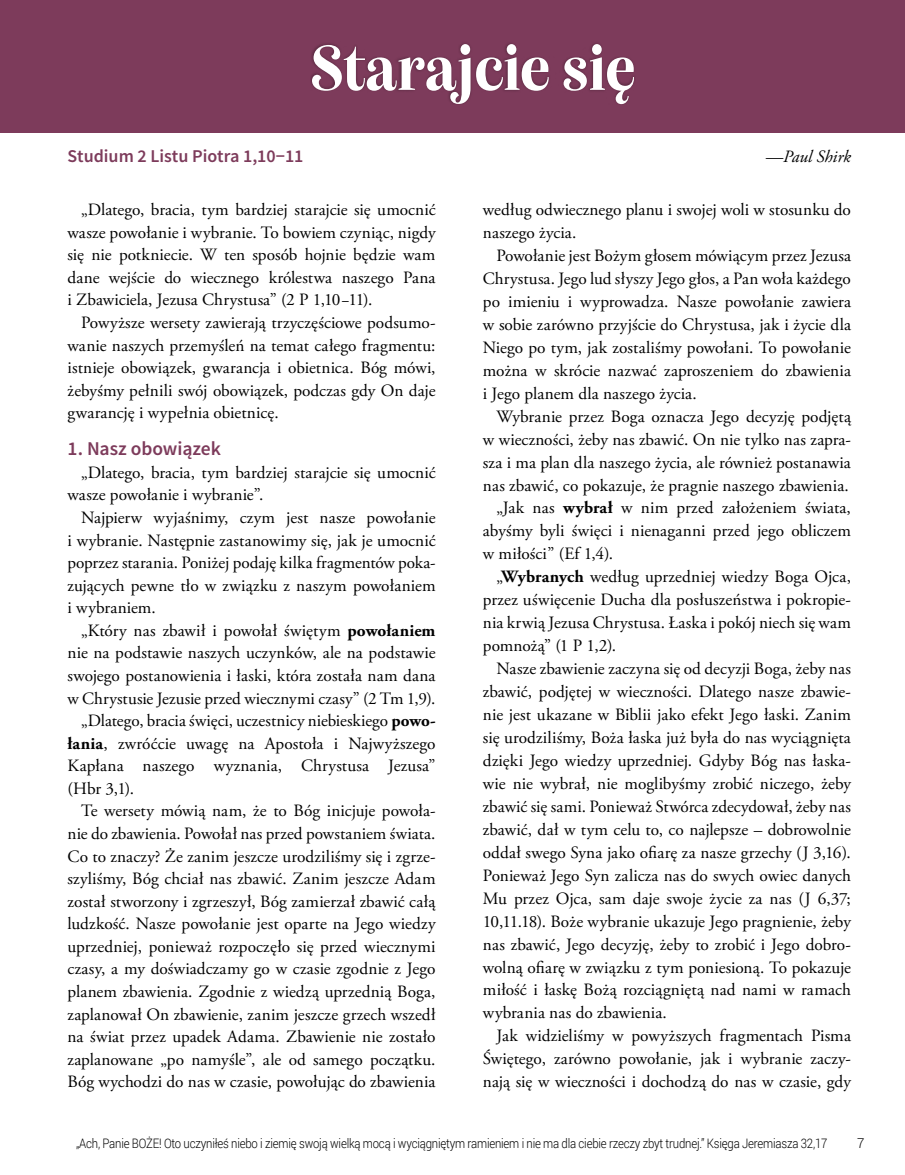
<style>
.page{position:relative;width:905px;height:1175px;background:#fff}
.page>*{position:absolute;margin:0;border:0;box-sizing:border-box;transform-origin:0 0}
.t1{font:700 66.6px "Alga";letter-spacing:.01em;color:#fff;scale:.9 1}
.t2{font:600 19.5px "Source Sans Pro";letter-spacing:-.005em;color:#7d3b5b}
.t3{font:600 18px "Source Sans Pro";color:#7d3b5b}
.t4{font:17.25px/22.5px "Adobe Garamond Pro";letter-spacing:.005em;color:#000;text-align:justify}
.t5{font:italic 17.25px "Adobe Garamond Pro";color:#000}
.t6{font:300 13.5px "Roboto";color:#000}
.t7{font:300 13.05px "Roboto";letter-spacing:-.015em;color:#000;scale:.87 1}
.s1{font-weight:700}
</style>
<div class="page">
<div style="left:0;top:0;width:904px;height:132px;background:#7d3b5b"></div>
<div style="left:310px;top:42px;width:326px;height:63px;background:#000;opacity:.3"></div>
<h1 class="t1" style="left:311px;top:28px;width:361px">Starajcie się</h1>
<p class="t3" style="left:68px;top:145px;width:237px">Studium 2 Listu Piotra 1,10−11</p>
<p class="t5" style="left:765px;top:146px;width:87px">—Paul Shirk</p>
<p class="t4" style="left:67px;top:199px;width:369px;text-indent:14px">„Dlatego, bracia, tym bardziej starajcie się umocnić wasze powołanie i wybranie. To bowiem czyniąc, nigdy się nie potkniecie. W ten sposób hojnie będzie wam dane wejście do wiecznego królestwa naszego Pana i Zbawiciela, Jezusa Chrystusa” (2 P 1,10−11).</p>
<p class="t4" style="left:67px;top:312px;width:369px;text-indent:14px">Powyższe wersety zawierają trzyczęściowe podsumo&shy;wanie naszych przemyśleń na temat całego fragmentu: istnieje obowiązek, gwarancja i obietnica. Bóg mówi, żebyśmy pełnili swój obowiązek, podczas gdy On daje gwarancję i wypełnia obietnicę.</p>
<p class="t2" style="left:68px;top:436px;width:155px">1. Nasz obowiązek</p>
<p class="t4" style="left:67px;top:461px;width:369px;text-indent:14px">„Dlatego, bracia, tym bardziej starajcie się umocnić wasze powołanie i wybranie”.</p>
<p class="t4" style="left:67px;top:507px;width:369px;text-indent:14px">Najpierw wyjaśnimy, czym jest nasze powołanie i wybranie. Następnie zastanowimy się, jak je umocnić poprzez starania. Poniżej podaję kilka fragmentów poka&shy;zujących pewne tło w związku z naszym powołaniem i wybraniem.</p>
<p class="t4" style="left:81px;top:619px;width:356px">„Który nas zbawił i powołał świętym <span class="s1">powołaniem</span></p>
<p class="t4" style="left:68px;top:642px;width:369px">nie na podstawie naszych uczynków, ale na podstawie</p>
<p class="t4" style="left:68px;top:665px;width:369px">swojego postanowienia i łaski, która została nam dana</p>
<p class="t4" style="left:68px;top:687px;width:369px">w Chrystusie Jezusie przed wiecznymi czasy” (2 Tm 1,9).</p>
<p class="t4" style="left:81px;top:710px;width:356px">„Dlatego, bracia święci, uczestnicy niebieskiego <span class="s1">powo-</span></p>
<p class="t4" style="left:68px;top:732px;width:369px"><span class="s1">łania</span>, zwróćcie uwagę na Apostoła i Najwyższego</p>
<p class="t4" style="left:68px;top:755px;width:369px">Kapłana naszego wyznania, Chrystusa Jezusa”</p>
<p class="t4" style="left:68px;top:777px;width:68px">(Hbr 3,1).</p>
<p class="t4" style="left:81px;top:800px;width:356px">Te wersety mówią nam, że to Bóg inicjuje powoła-</p>
<p class="t4" style="left:68px;top:823px;width:369px">nie do zbawienia. Powołał nas przed powstaniem świata.</p>
<p class="t4" style="left:68px;top:845px;width:369px">Co to znaczy? Że zanim jeszcze urodziliśmy się i zgrze-</p>
<p class="t4" style="left:68px;top:868px;width:369px">szyliśmy, Bóg chciał nas zbawić. Zanim jeszcze Adam</p>
<p class="t4" style="left:68px;top:890px;width:369px">został stworzony i zgrzeszył, Bóg zamierzał zbawić całą</p>
<p class="t4" style="left:68px;top:913px;width:369px">ludzkość. Nasze powołanie jest oparte na Jego wiedzy</p>
<p class="t4" style="left:68px;top:935px;width:369px">uprzedniej, ponieważ rozpoczęło się przed wiecznymi</p>
<p class="t4" style="left:68px;top:958px;width:369px">czasy, a my doświadczamy go w czasie zgodnie z Jego</p>
<p class="t4" style="left:68px;top:980px;width:369px">planem zbawienia. Zgodnie z wiedzą uprzednią Boga,</p>
<p class="t4" style="left:68px;top:1003px;width:369px">zaplanował On zbawienie, zanim jeszcze grzech wszedł</p>
<p class="t4" style="left:68px;top:1026px;width:369px">na świat przez upadek Adama. Zbawienie nie zostało</p>
<p class="t4" style="left:68px;top:1048px;width:369px">zaplanowane „po namyśle”, ale od samego początku.</p>
<p class="t4" style="left:68px;top:1071px;width:369px">Bóg wychodzi do nas w czasie, powołując do zbawienia</p>
<p class="t4" style="left:483px;top:199px;width:369px;line-height:23px">według odwiecznego planu i swojej woli w stosunku do naszego życia.</p>
<p class="t4" style="left:483px;top:245px;width:369px;line-height:23px;text-indent:14px">Powołanie jest Bożym głosem mówiącym przez Jezusa Chrystusa. Jego lud słyszy Jego głos, a Pan woła każdego po imieniu i wyprowadza. Nasze powołanie zawiera w sobie zarówno przyjście do Chrystusa, jak i życie dla Niego po tym, jak zostaliśmy powołani. To powołanie można w skrócie nazwać zaproszeniem do zbawienia i Jego planem dla naszego życia.</p>
<p class="t4" style="left:496px;top:405px;width:356px">Wybranie przez Boga oznacza Jego decyzję podjętą</p>
<p class="t4" style="left:483px;top:428px;width:369px">w wieczności, żeby nas zbawić. On nie tylko nas zapra-</p>
<p class="t4" style="left:483px;top:451px;width:369px">sza i ma plan dla naszego życia, ale również postanawia</p>
<p class="t4" style="left:483px;top:474px;width:367px">nas zbawić, co pokazuje, że pragnie naszego zbawienia.</p>
<p class="t4" style="left:496px;top:497px;width:356px">„Jak nas <span class="s1">wybrał</span> w nim przed założeniem świata,</p>
<p class="t4" style="left:483px;top:520px;width:369px">abyśmy byli święci i nienaganni przed jego obliczem</p>
<p class="t4" style="left:483px;top:543px;width:132px">w miłości” (Ef 1,4).</p>
<p class="t4" style="left:496px;top:566px;width:356px">„<span class="s1">Wybranych</span> według uprzedniej wiedzy Boga Ojca,</p>
<p class="t4" style="left:483px;top:589px;width:369px">przez uświęcenie Ducha dla posłuszeństwa i pokropie-</p>
<p class="t4" style="left:483px;top:612px;width:369px">nia krwią Jezusa Chrystusa. Łaska i pokój niech się wam</p>
<p class="t4" style="left:483px;top:635px;width:135px">pomnożą” (1 P 1,2).</p>
<p class="t4" style="left:496px;top:658px;width:356px">Nasze zbawienie zaczyna się od decyzji Boga, żeby nas</p>
<p class="t4" style="left:483px;top:681px;width:369px">zbawić, podjętej w wieczności. Dlatego nasze zbawie-</p>
<p class="t4" style="left:483px;top:704px;width:369px">nie jest ukazane w Biblii jako efekt Jego łaski. Zanim</p>
<p class="t4" style="left:483px;top:727px;width:369px">się urodziliśmy, Boża łaska już była do nas wyciągnięta</p>
<p class="t4" style="left:483px;top:750px;width:369px">dzięki Jego wiedzy uprzedniej. Gdyby Bóg nas łaska-</p>
<p class="t4" style="left:483px;top:772px;width:369px">wie nie wybrał, nie moglibyśmy zrobić niczego, żeby</p>
<p class="t4" style="left:483px;top:795px;width:369px">zbawić się sami. Ponieważ Stwórca zdecydował, żeby nas</p>
<p class="t4" style="left:483px;top:818px;width:369px">zbawić, dał w tym celu to, co najlepsze – dobrowolnie</p>
<p class="t4" style="left:483px;top:841px;width:369px">oddał swego Syna jako ofiarę za nasze grzechy (J 3,16).</p>
<p class="t4" style="left:483px;top:864px;width:369px">Ponieważ Jego Syn zalicza nas do swych owiec danych</p>
<p class="t4" style="left:483px;top:887px;width:369px">Mu przez Ojca, sam daje swoje życie za nas (J 6,37;</p>
<p class="t4" style="left:483px;top:910px;width:369px">10,11.18). Boże wybranie ukazuje Jego pragnienie, żeby</p>
<p class="t4" style="left:483px;top:933px;width:369px">nas zbawić, Jego decyzję, żeby to zrobić i Jego dobro-</p>
<p class="t4" style="left:483px;top:956px;width:369px">wolną ofiarę w związku z tym poniesioną. To pokazuje</p>
<p class="t4" style="left:483px;top:979px;width:369px">miłość i łaskę Bożą rozciągniętą nad nami w ramach</p>
<p class="t4" style="left:483px;top:1002px;width:185px">wybrania nas do zbawienia.</p>
<p class="t4" style="left:496px;top:1025px;width:356px">Jak widzieliśmy w powyższych fragmentach Pisma</p>
<p class="t4" style="left:483px;top:1048px;width:369px">Świętego, zarówno powołanie, jak i wybranie zaczy-</p>
<p class="t4" style="left:483px;top:1071px;width:369px">nają się w wieczności i dochodzą do nas w czasie, gdy</p>
<p class="t7" style="left:76px;top:1134px;width:865px">„Ach, Panie BOŻE! Oto uczyniłeś niebo i ziemię swoją wielką mocą i wyciągniętym ramieniem i nie ma dla ciebie rzeczy zbyt trudnej.” Księga Jeremiasza 32,17</p>
<p class="t6" style="left:857px;top:1133px;width:9px">7</p>
</div>
